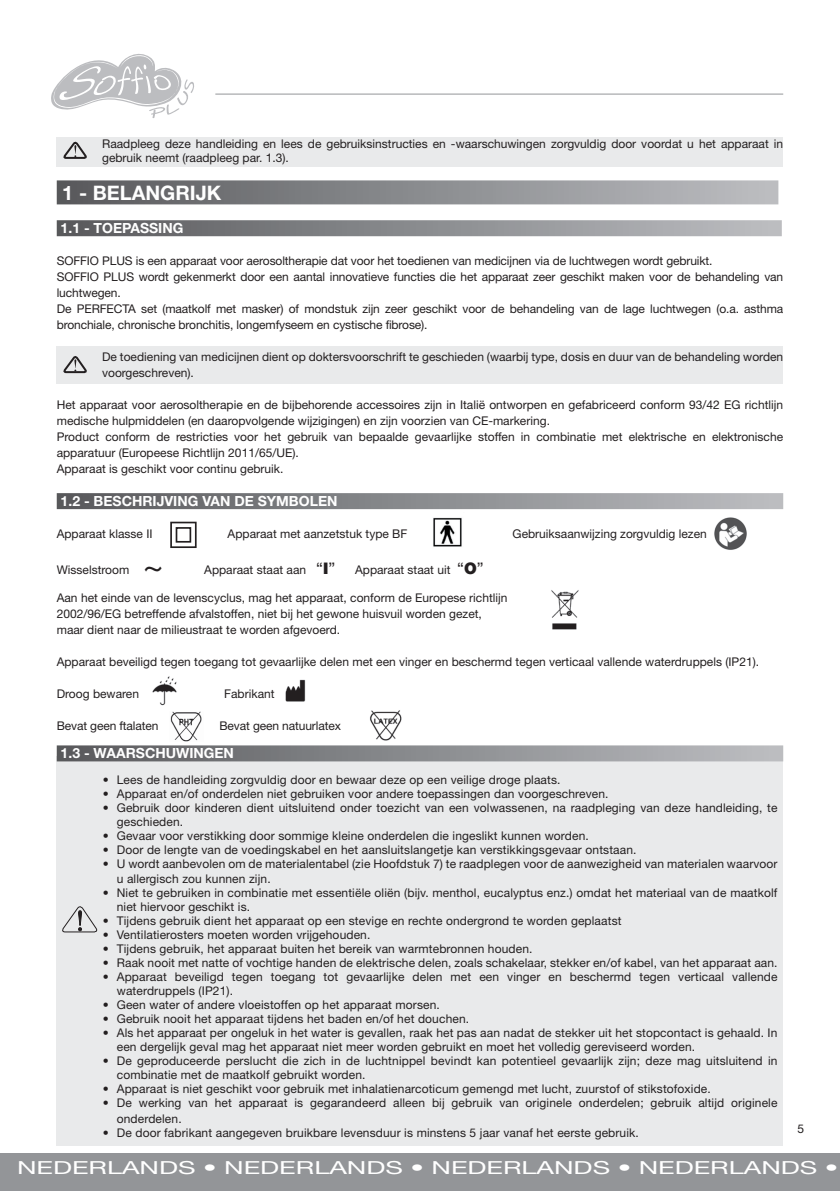
<style>
.page{position:relative;width:840px;height:1191px;background:#fff}
.page>*{position:absolute;margin:0;border:0;box-sizing:border-box;transform-origin:0 0}
.t1{font:36px "Helvetica Neue LT Std";color:#231f20}
.t2{font:700 20px "Helvetica Neue LT Std";color:#fff}
.t3{font:18px "Helvetica Neue LT Std";color:#fff;scale:1.5 1}
.t4{font:700 14px "Helvetica Neue LT Std";color:#fff}
.t5{font:12px/16px "Helvetica Neue LT Std";letter-spacing:.01em;color:#231f20}
.t6{font:12px/16px "Helvetica Neue LT Std";letter-spacing:-.01em;color:#231f20}
.s1{font-size:16px}
.s2{font-weight:900;font-size:16px}
</style>
<div class="page">
<div style="left:0;top:1153px;width:839px;height:38px;background:#939598"></div>
<div style="left:57px;top:755px;width:725px;height:390px;background:#e9eaeb"></div>
<div style="left:57px;top:346px;width:725px;height:37px;background:#e9eaeb"></div>
<svg style="left:63px;top:356px;width:24px;height:18px"></svg>
<div style="left:57px;top:137px;width:725px;height:30px;background:#e9eaeb"></div>
<svg style="left:63px;top:141px;width:24px;height:18px"></svg>
<svg style="left:62px;top:906px;width:36px;height:26px"></svg>
<hr style="left:215px;top:94px;width:567px;height:1px;background:#939598">
<img style="left:285px;top:679px;width:21px;height:23px">
<img style="left:551px;top:590px;width:28px;height:40px">
<svg style="left:170px;top:521px;width:27px;height:27px"></svg>
<img style="left:170px;top:711px;width:32px;height:30px">
<img style="left:370px;top:710px;width:32px;height:31px">
<img style="left:433px;top:517px;width:29px;height:30px">
<img style="left:152px;top:676px;width:25px;height:30px">
<svg style="left:51px;top:54px;width:143px;height:64px"></svg>
<div style="left:57px;top:180px;width:721px;height:24px;background:linear-gradient(to right,#58595c,#bcbec2)"></div>
<div style="left:57px;top:220px;width:724px;height:16px;background:linear-gradient(to right,#58595c,#bcbec1)"></div>
<div style="left:57px;top:493px;width:725px;height:16px;background:linear-gradient(to right,#58595c,#bcbec1)"></div>
<div style="left:57px;top:745px;width:725px;height:16px;background:linear-gradient(to right,#58595c,#bcbec1)"></div>
<img style="left:714px;top:517px;width:32px;height:33px">
<p class="t5" style="left:102px;top:136px;width:682px;line-height:14.2px">Raadpleeg deze handleiding en lees de gebruiksinstructies en -waarschuwingen zorgvuldig door voordat u het apparaat in gebruik neemt (raadpleeg par. 1.3).</p>
<h2 class="t2" style="left:62px;top:181px;width:160px">1 - BELANGRIJK</h2>
<p class="t4" style="left:61px;top:219px;width:124px">1.1 - TOEPASSING</p>
<p class="t6" style="left:57px;top:253px;width:727px">SOFFIO PLUS is een apparaat voor aerosoltherapie dat voor het toedienen van medicijnen via de luchtwegen wordt gebruikt.<br>SOFFIO PLUS wordt gekenmerkt door een aantal innovatieve functies die het apparaat zeer geschikt maken voor de behandeling van luchtwegen.<br>De PERFECTA set (maatkolf met masker) of mondstuk zijn zeer geschikt voor de behandeling van de lage luchtwegen (o.a. asthma bronchiale, chronische bronchitis, longemfyseem en cystische fibrose).</p>
<p class="t5" style="left:102px;top:349px;width:682px">De toediening van medicijnen dient op doktersvoorschrift te geschieden (waarbij type, dosis en duur van de behandeling worden voorgeschreven).</p>
<p class="t5" style="left:57px;top:397px;width:727px">Het apparaat voor aerosoltherapie en de bijbehorende accessoires zijn in Italië ontworpen en gefabriceerd conform 93/42 EG richtlijn medische hulpmiddelen (en daaropvolgende wijzigingen) en zijn voorzien van CE-markering.<br>Product conform de restricties voor het gebruik van bepaalde gevaarlijke stoffen in combinatie met elektrische en elektronische apparatuur (Europeese Richtlijn 2011/65/UE).<br>Apparaat is geschikt voor continu gebruik.</p>
<p class="t4" style="left:61px;top:492px;width:278px">1.2 - BESCHRIJVING VAN DE SYMBOLEN</p>
<p class="t5" style="left:57px;top:526px;width:97px">Apparaat klasse II</p>
<p class="t5" style="left:227px;top:526px;width:181px">Apparaat met aanzetstuk type BF</p>
<p class="t5" style="left:512px;top:526px;width:196px">Gebruiksaanwijzing zorgvuldig lezen</p>
<p class="t5" style="left:57px;top:562px;width:74px">Wisselstroom</p>
<h1 class="t1" style="left:142px;top:544px;width:23px">~</h1>
<p class="t5" style="left:204px;top:562px;width:132px">Apparaat staat aan <span class="s1">“</span><span class="s2">I</span><span class="s1">”</span></p>
<p class="t5" style="left:355px;top:562px;width:130px">Apparaat staat uit <span class="s1">“</span><span class="s2">O</span><span class="s1">”</span></p>
<p class="t5" style="left:57px;top:590px;width:452px">Aan het einde van de levenscyclus, mag het apparaat, conform de Europese richtlijn<br>2002/96/EG betreffende afvalstoffen, niet bij het gewone huisvuil worden gezet, maar dient naar de milieustraat te worden afgevoerd.</p>
<p class="t5" style="left:57px;top:654px;width:703px">Apparaat beveiligd tegen toegang tot gevaarlijke delen met een vinger en beschermd tegen verticaal vallende waterdruppels (IP21).</p>
<p class="t5" style="left:57px;top:686px;width:84px">Droog bewaren</p>
<p class="t5" style="left:224px;top:686px;width:52px">Fabrikant</p>
<p class="t6" style="left:57px;top:718px;width:103px">Bevat geen ftalaten</p>
<p class="t6" style="left:219px;top:718px;width:123px">Bevat geen natuurlatex</p>
<p class="t4" style="left:61px;top:744px;width:175px">1.3 - WAARSCHUWINGEN</p>
<p class="t5" style="left:103px;top:772px;width:459px">• Lees de handleiding zorgvuldig door en bewaar deze op een veilige droge plaats.</p>
<p class="t5" style="left:103px;top:786px;width:507px">• Apparaat en/of onderdelen niet gebruiken voor andere toepassingen dan voorgeschreven.</p>
<p class="t5" style="left:117px;top:801px;width:662px;line-height:14px;text-indent:-14px">• Gebruik door kinderen dient uitsluitend onder toezicht van een volwassenen, na raadpleging van deze handleiding, te geschieden.</p>
<p class="t5" style="left:103px;top:828px;width:487px">• Gevaar voor verstikking door sommige kleine onderdelen die ingeslikt kunnen worden.</p>
<p class="t5" style="left:103px;top:842px;width:535px">• Door de lengte van de voedingskabel en het aansluitslangetje kan verstikkingsgevaar ontstaan.</p>
<p class="t5" style="left:117px;top:857px;width:662px;line-height:14px;text-indent:-14px">• U wordt aanbevolen om de materialentabel (zie Hoofdstuk 7) te raadplegen voor de aanwezigheid van materialen waarvoor u allergisch zou kunnen zijn.</p>
<p class="t5" style="left:117px;top:885px;width:661px;line-height:14px;text-indent:-14px">• Niet te gebruiken in combinatie met essentiële oliën (bijv. menthol, eucalyptus enz.) omdat het materiaal van de maatkolf niet hiervoor geschikt is.</p>
<p class="t5" style="left:103px;top:912px;width:520px">• Tijdens gebruik dient het apparaat op een stevige en rechte ondergrond te worden geplaatst</p>
<p class="t5" style="left:103px;top:926px;width:269px">• Ventilatierosters moeten worden vrijgehouden.</p>
<p class="t5" style="left:103px;top:940px;width:431px">• Tijdens gebruik, het apparaat buiten het bereik van warmtebronnen houden.</p>
<p class="t5" style="left:103px;top:954px;width:676px">• Raak nooit met natte of vochtige handen de elektrische delen, zoals schakelaar, stekker en/of kabel, van het apparaat aan.</p>
<p class="t5" style="left:117px;top:969px;width:662px;line-height:14px;text-indent:-14px">• Apparaat beveiligd tegen toegang tot gevaarlijke delen met een vinger en beschermd tegen verticaal vallende waterdruppels (IP21).</p>
<p class="t5" style="left:103px;top:996px;width:338px">• Geen water of andere vloeistoffen op het apparaat morsen.</p>
<p class="t5" style="left:103px;top:1010px;width:367px">• Gebruik nooit het apparaat tijdens het baden en/of het douchen.</p>
<p class="t5" style="left:117px;top:1025px;width:661px;line-height:14px;text-indent:-14px">• Als het apparaat per ongeluk in het water is gevallen, raak het pas aan nadat de stekker uit het stopcontact is gehaald. In een dergelijk geval mag het apparaat niet meer worden gebruikt en moet het volledig gereviseerd worden.</p>
<p class="t5" style="left:117px;top:1053px;width:662px;line-height:14px;text-indent:-14px">• De geproduceerde perslucht die zich in de luchtnippel bevindt kan potentieel gevaarlijk zijn; deze mag uitsluitend in combinatie met de maatkolf gebruikt worden.</p>
<p class="t5" style="left:103px;top:1080px;width:609px">• Apparaat is niet geschikt voor gebruik met inhalatienarcoticum gemengd met lucht, zuurstof of stikstofoxide.</p>
<p class="t5" style="left:117px;top:1094px;width:662px;text-indent:-14px">• De werking van het apparaat is gegarandeerd alleen bij gebruik van originele onderdelen; gebruik altijd originele onderdelen.</p>
<p class="t5" style="left:103px;top:1124px;width:537px">• De door fabrikant aangegeven bruikbare levensduur is minstens 5 jaar vanaf het eerste gebruik.</p>
<p class="t5" style="left:797px;top:1121px;width:8px">5</p>
<h3 class="t3" style="left:17px;top:1157px;width:549px">NEDERLANDS • NEDERLANDS • NEDERLANDS • NEDERLANDS •</h3>
</div>
